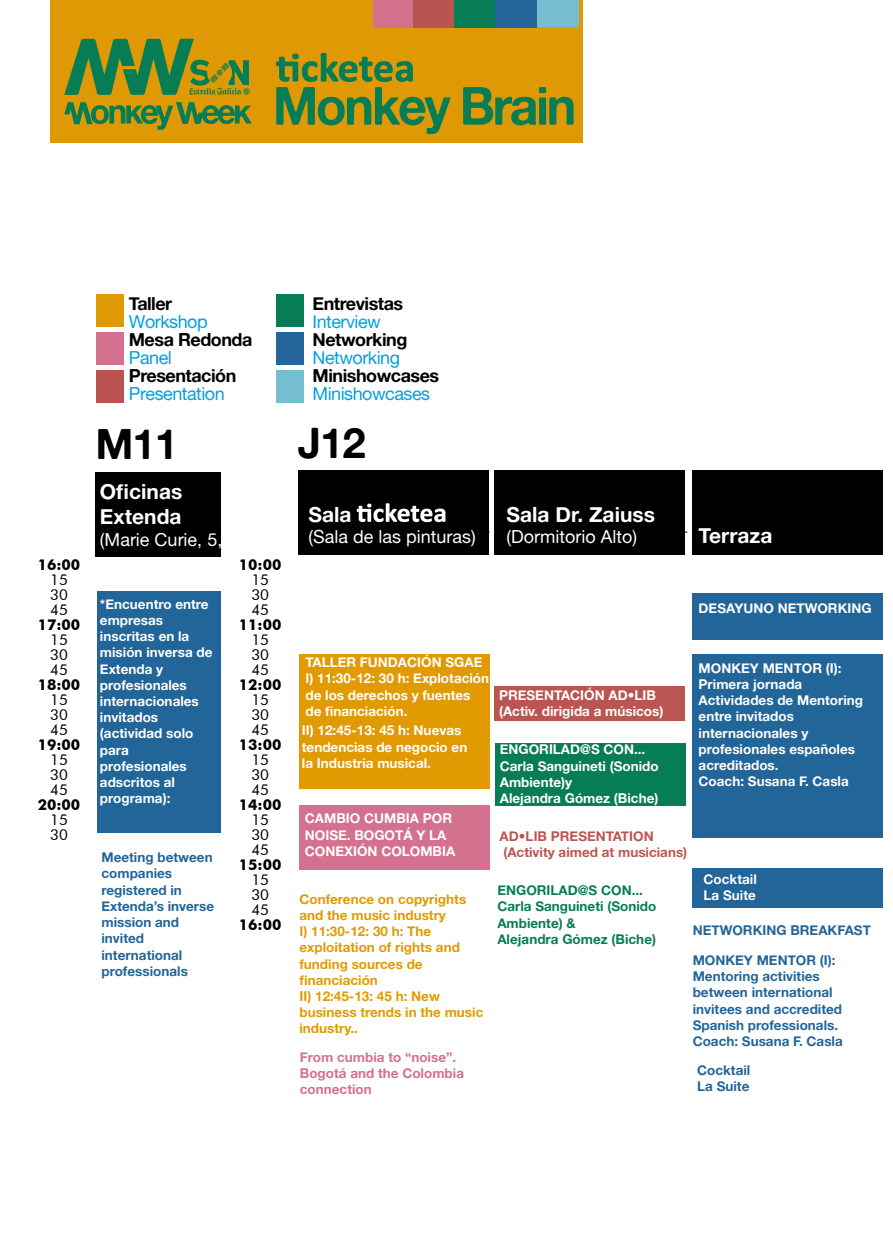
<style>
.page{position:relative;width:893px;height:1259px;background:#fff}
.page>*{position:absolute;margin:0;border:0;box-sizing:border-box;transform-origin:0 0}
.t1{font:42px "Alte Haas Grotesk Bold";letter-spacing:-.025em;color:#000}
.t2{font:21px/25.2px "Alte Haas Grotesk Bold";color:#fff}
.t3{font:18px "Alte Haas Grotesk Bold";letter-spacing:-.025em;color:#000}
.t4{font:18px "Alte Haas Grotesk";letter-spacing:-.025em;color:#009fe3}
.t5{font:18px "Alte Haas Grotesk";color:#fff}
.t6{font:15px/15px "Futura BT";color:#000;text-align:justify}
.t7{font:700 15px "Futura BT";color:#000}
.t8{font:13.5px/16.2px "Alte Haas Grotesk Bold";color:#fff}
.t9{font:13.5px/16.2px "Alte Haas Grotesk Bold";color:#226599}
.t10{font:13.5px/16.2px "Alte Haas Grotesk Bold";color:#e19a02}
.t11{font:13.5px/16.2px "Alte Haas Grotesk Bold";color:#077d54}
.t12{font:13.5px/16.2px "Alte Haas Grotesk Bold";color:#d4718f}
.t13{font:13.5px/16.2px "Alte Haas Grotesk Bold";color:#bb5551}
</style>
<div class="page">
<div style="left:50px;top:0;width:533px;height:142px;background:#df9904"></div>
<svg style="left:276px;top:53px;width:298px;height:81px"></svg>
<div style="left:373px;top:0;width:41px;height:27px;background:#d3718f"></div>
<div style="left:414px;top:0;width:41px;height:27px;background:#ba5450"></div>
<div style="left:455px;top:0;width:41px;height:27px;background:#067d55"></div>
<div style="left:495px;top:0;width:42px;height:27px;background:#256599"></div>
<div style="left:538px;top:0;width:41px;height:26px;background:#76bdcf"></div>
<svg style="left:64px;top:102px;width:187px;height:28px"></svg>
<div style="left:243px;top:88px;width:7px;height:7px;background:#9d901c;border-radius:50%"></div>
<svg style="left:64px;top:39px;width:185px;height:56px"></svg>
<div style="left:298px;top:470px;width:190px;height:84px;background:#000"></div>
<div style="left:300px;top:654px;width:190px;height:135px;background:#e19a02"></div>
<div style="left:299px;top:804px;width:190px;height:65px;background:#d4718f"></div>
<div style="left:494px;top:685px;width:190px;height:35px;background:#bb5551"></div>
<div style="left:495px;top:743px;width:190px;height:63px;background:#077d54"></div>
<div style="left:494px;top:470px;width:190px;height:84px;background:#000"></div>
<div style="left:693px;top:470px;width:190px;height:84px;background:#000"></div>
<div style="left:693px;top:868px;width:190px;height:39px;background:#226599"></div>
<div style="left:693px;top:655px;width:190px;height:183px;background:#226599"></div>
<div style="left:693px;top:593px;width:190px;height:47px;background:#226599"></div>
<svg style="left:357px;top:503px;width:88px;height:19px"></svg>
<div style="left:95px;top:472px;width:126px;height:84px;background:#000"></div>
<div style="left:97px;top:591px;width:124px;height:242px;background:#226599"></div>
<div style="left:97px;top:295px;width:27px;height:32px;background:#df9904"></div>
<div style="left:97px;top:332px;width:27px;height:33px;background:#d3718f"></div>
<div style="left:97px;top:370px;width:27px;height:32px;background:#ba5450"></div>
<div style="left:276px;top:295px;width:28px;height:32px;background:#067d55"></div>
<div style="left:276px;top:332px;width:28px;height:33px;background:#256599"></div>
<div style="left:276px;top:370px;width:28px;height:32px;background:#76bdcf"></div>
<p class="t7" style="left:38px;top:556px;width:44px">16:00</p>
<p class="t6" style="left:50px;top:572px;width:19px">15<br>30<br>45</p>
<p class="t7" style="left:38px;top:616px;width:44px">17:00</p>
<p class="t6" style="left:50px;top:632px;width:19px">15<br>30<br>45</p>
<p class="t7" style="left:38px;top:676px;width:44px">18:00</p>
<p class="t6" style="left:50px;top:692px;width:19px">15<br>30<br>45</p>
<p class="t7" style="left:38px;top:736px;width:44px">19:00</p>
<p class="t6" style="left:50px;top:752px;width:19px">15<br>30<br>45</p>
<p class="t7" style="left:38px;top:796px;width:44px">20:00</p>
<p class="t6" style="left:50px;top:812px;width:19px">15<br>30</p>
<h3 class="t3" style="left:129px;top:293px;width:45px">Taller</h3>
<h3 class="t4" style="left:129px;top:311px;width:80px">Workshop</h3>
<h3 class="t3" style="left:129px;top:329px;width:125px">Mesa Redonda</h3>
<h3 class="t4" style="left:129px;top:347px;width:45px">Panel</h3>
<h3 class="t3" style="left:129px;top:365px;width:109px">Presentación</h3>
<h3 class="t4" style="left:129px;top:383px;width:97px">Presentation</h3>
<h1 class="t1" style="left:95px;top:418px;width:84px">M11</h1>
<h2 class="t2" style="left:100px;top:478px;width:84px">Oficinas<br>Extenda</h2>
<h3 class="t5" style="left:100px;top:529px;width:129px">(Marie Curie, 5,)</h3>
<p class="t8" style="left:100px;top:595px;width:114px">*Encuentro entre empresas inscritas en la misión inversa de<br>Extenda y profesionales internacionales invitados (actividad solo para profesionales adscritos al programa):</p>
<p class="t9" style="left:101px;top:849px;width:114px">Meeting between companies registered in<br>Extenda’s inverse mission and invited international professionals</p>
<p class="t7" style="left:239px;top:555px;width:44px">10:00</p>
<p class="t6" style="left:251px;top:572px;width:19px">15<br>30<br>45</p>
<p class="t7" style="left:239px;top:615px;width:44px">11:00</p>
<p class="t6" style="left:251px;top:632px;width:19px">15<br>30<br>45</p>
<p class="t7" style="left:239px;top:675px;width:44px">12:00</p>
<p class="t6" style="left:251px;top:692px;width:19px">15<br>30<br>45</p>
<p class="t7" style="left:239px;top:735px;width:44px">13:00</p>
<p class="t6" style="left:251px;top:752px;width:19px">15<br>30<br>45</p>
<p class="t7" style="left:239px;top:795px;width:44px">14:00</p>
<p class="t6" style="left:251px;top:812px;width:19px">15<br>30<br>45</p>
<p class="t7" style="left:239px;top:855px;width:44px">15:00</p>
<p class="t6" style="left:251px;top:872px;width:19px">15<br>30<br>45</p>
<p class="t7" style="left:239px;top:915px;width:44px">16:00</p>
<h3 class="t3" style="left:312px;top:293px;width:92px">Entrevistas</h3>
<h3 class="t4" style="left:312px;top:311px;width:70px">Interview</h3>
<h3 class="t3" style="left:312px;top:329px;width:96px">Networking</h3>
<h3 class="t4" style="left:312px;top:347px;width:89px">Networking</h3>
<h3 class="t3" style="left:312px;top:365px;width:128px">Minishowcases</h3>
<h3 class="t4" style="left:312px;top:383px;width:119px">Minishowcases</h3>
<h1 class="t1" style="left:298px;top:417px;width:69px">J12</h1>
<h2 class="t2" style="left:308px;top:501px;width:45px">Sala</h2>
<h3 class="t5" style="left:308px;top:526px;width:169px">(Sala de las pinturas)</h3>
<h2 class="t2" style="left:506px;top:501px;width:150px">Sala Dr. Zaiuss</h2>
<h3 class="t5" style="left:506px;top:526px;width:132px">(Dormitorio Alto)</h3>
<h2 class="t2" style="left:699px;top:523px;width:75px">Terraza</h2>
<p class="t8" style="left:699px;top:600px;width:175px">DESAYUNO NETWORKING</p>
<p class="t8" style="left:305px;top:654px;width:185px">TALLER FUNDACIÓN SGAE<br>I) 11:30-12: 30 h: Explotación de los derechos y fuentes de financiación.</p>
<p class="t8" style="left:302px;top:722px;width:167px">II) 12:45-13: 45 h: Nuevas tendencias de negocio en la Industria musical.</p>
<p class="t8" style="left:305px;top:810px;width:152px">CAMBIO CUMBIA POR<br>NOISE. BOGOTÁ Y LA<br>CONEXIÓN COLOMBIA</p>
<p class="t10" style="left:299px;top:890px;width:185px">Conference on copyrights and the music industry<br>I) 11:30-12: 30 h: The exploitation of rights and funding sources de financiación<br>II) 12:45-13: 45 h: New business trends in the music industry..</p>
<p class="t12" style="left:300px;top:1048px;width:166px">From cumbia to “noise”.<br>Bogotá and the Colombia connection</p>
<p class="t8" style="left:499px;top:687px;width:166px">PRESENTACIÓN AD•LIB (Activ. dirigida a músicos)</p>
<p class="t8" style="left:500px;top:741px;width:160px">ENGORILAD@S CON...<br>Carla Sanguineti (Sonido<br>Ambiente)y<br>Alejandra Gómez (Biche)</p>
<p class="t13" style="left:500px;top:827px;width:189px">AD•LIB PRESENTATION (Activity aimed at musicians)</p>
<p class="t8" style="left:699px;top:659px;width:166px">MONKEY MENTOR (I):<br>Primera jornada<br>Actividades de Mentoring entre invitados internacionales y profesionales españoles acreditados.<br>Coach: Susana F. Casla</p>
<p class="t11" style="left:497px;top:882px;width:160px">ENGORILAD@S CON...<br>Carla Sanguineti (Sonido<br>Ambiente) &amp;<br>Alejandra Gómez (Biche)</p>
<p class="t8" style="left:704px;top:871px;width:55px">Cocktail<br>La Suite</p>
<p class="t9" style="left:693px;top:922px;width:180px">NETWORKING BREAKFAST</p>
<p class="t9" style="left:693px;top:951px;width:152px">MONKEY MENTOR (I):<br>Mentoring activities between international invitees and accredited<br>Spanish professionals.<br>Coach: Susana F. Casla</p>
<p class="t9" style="left:697px;top:1062px;width:55px">Cocktail<br>La Suite</p>
</div>
